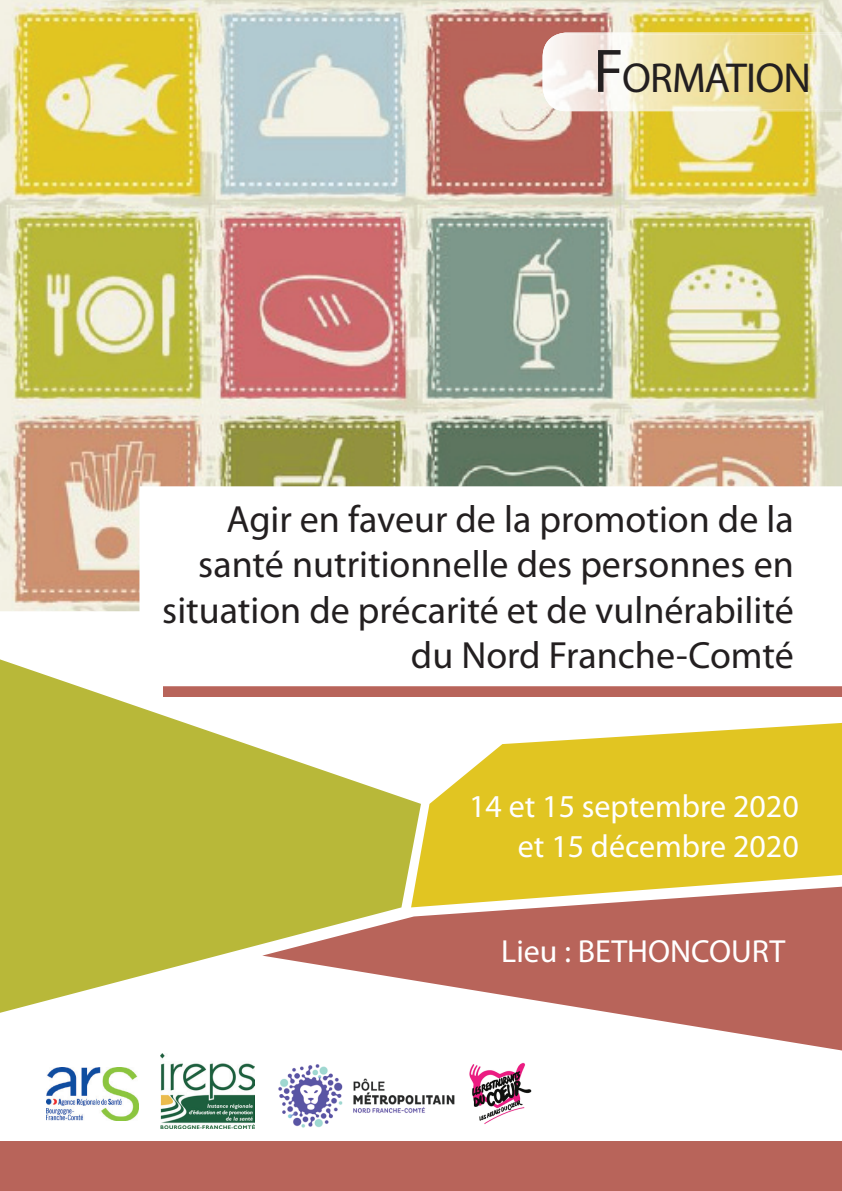
<style>
.page{position:relative;width:842px;height:1191px;background:#fff}
.page>*{position:absolute;margin:0;border:0;box-sizing:border-box;transform-origin:0 0}
.t1{font:42px "Myriad Pro";letter-spacing:-.02em;color:#231f20}
.t2{font:38px/45.6px "Myriad Pro";color:#231f20;text-align:right}
.t3{font:32px/40.8px "Myriad Pro";color:#fff;text-align:right}
.s1{font-size:62px}
</style>
<div class="page">
<img style="left:0;top:0;width:842px;height:611px">
<div style="left:163px;top:544px;width:679px;height:153px;background:#b8645a"></div>
<img style="left:47px;top:1067px;width:91px;height:53px">
<img style="left:160px;top:1053px;width:95px;height:75px">
<img style="left:543px;top:33px;width:299px;height:78px">
<div style="left:139px;top:486px;width:703px;height:200px;background:#fff"></div>
<svg style="left:0;top:639px;width:421px;height:374px;fill:#b8b839"></svg>
<svg style="left:411px;top:721px;width:431px;height:161px;background:#e5cd43"></svg>
<svg style="left:262px;top:882px;width:580px;height:169px;fill:#b8645a"></svg>
<div style="left:0;top:1141px;width:842px;height:50px;background:#b8645a"></div>
<img style="left:278px;top:1064px;width:177px;height:64px">
<img style="left:469px;top:1062px;width:63px;height:62px">
<p class="t1" style="left:593px;top:52px;width:219px"><span class="s1">F</span>ORMATION</p>
<p class="t2" style="left:162px;top:495px;width:633px">Agir en faveur de la promotion de la santé nutritionnelle des personnes en situation de précarité et de vulnérabilité du Nord Franche-Comté</p>
<p class="t3" style="left:469px;top:785px;width:331px">14 et 15 septembre 2020 et 15 décembre 2020</p>
<p class="t3" style="left:501px;top:930px;width:285px">Lieu : BETHONCOURT</p>
</div>
